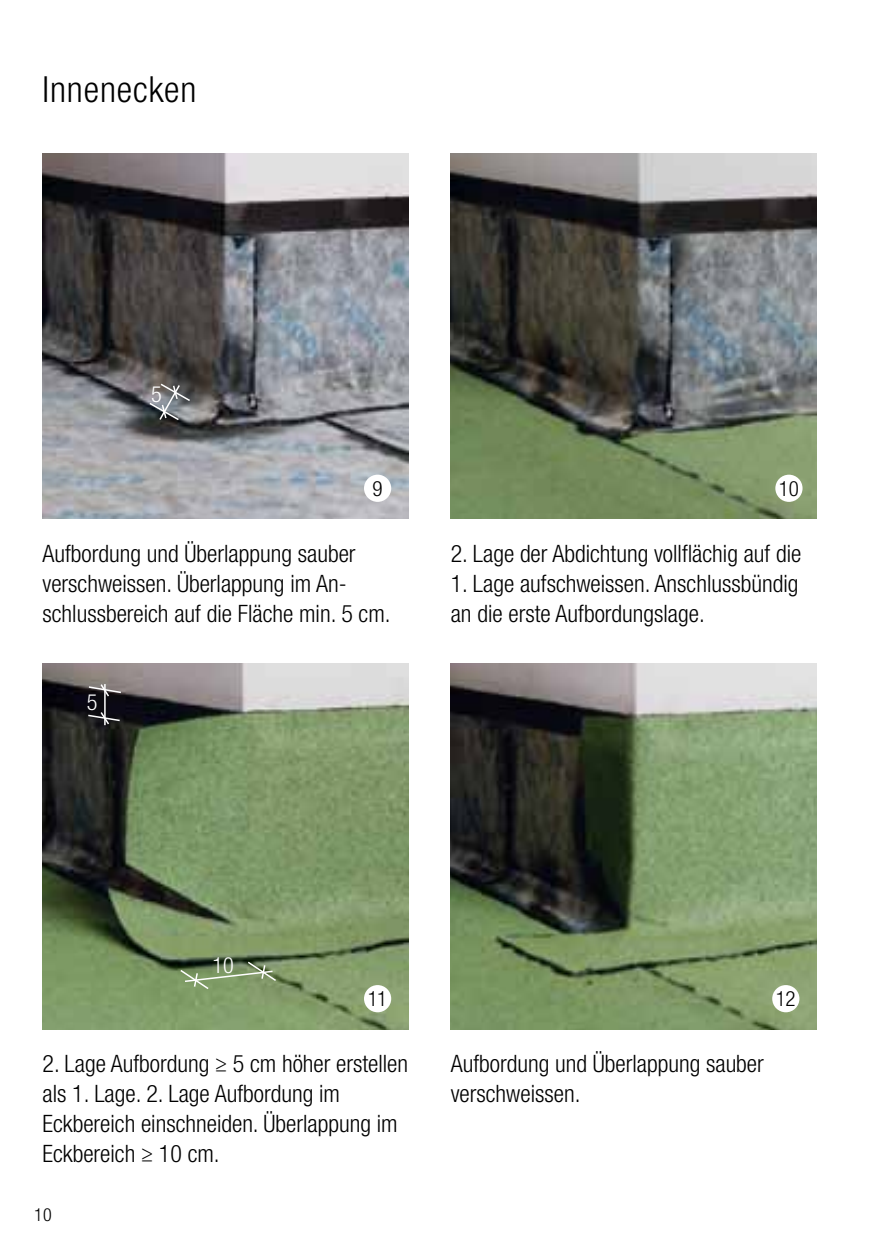
<style>
.page{position:relative;width:893px;height:1259px;background:#fff}
.page>*{position:absolute;margin:0;border:0;box-sizing:border-box;transform-origin:0 0}
.t1{font:300 condensed 36px "Helvetica Neue LT Std";letter-spacing:.025em;color:#000}
.t2{font:300 condensed 24px/30px "Helvetica Neue LT Std";color:#000}
.t3{font:300 condensed 22.2px "Helvetica Neue LT Std";color:#fff}
.t4{font:300 condensed 21px "Helvetica Neue LT Std";color:#000}
.t5{font:300 condensed 18px "Helvetica Neue LT Std";color:#000}
</style>
<div class="page">
<img style="left:43px;top:153px;width:365px;height:366px">
<img style="left:451px;top:153px;width:365px;height:366px">
<img style="left:451px;top:663px;width:365px;height:366px">
<img style="left:43px;top:663px;width:365px;height:366px">
<hr style="left:104px;top:684px;width:2px;height:41px;background:#fff">
<div style="left:364px;top:475px;width:27px;height:27px;background:#fff;border-radius:50%"></div>
<div style="left:775px;top:475px;width:27px;height:27px;background:#fff;border-radius:50%"></div>
<div style="left:364px;top:985px;width:27px;height:27px;background:#fff;border-radius:50%"></div>
<div style="left:772px;top:985px;width:27px;height:27px;background:#fff;border-radius:50%"></div>
<svg style="left:179px;top:960px;width:99px;height:30px;background:#778d65"></svg>
<svg style="left:148px;top:382px;width:44px;height:39px;background:#76797b"></svg>
<svg style="left:87px;top:682px;width:36px;height:16px"></svg>
<svg style="left:87px;top:710px;width:34px;height:16px"></svg>
<h1 class="t1" style="left:43px;top:69px;width:155px">Innenecken</h1>
<p class="t3" style="left:151px;top:381px;width:12px">5</p>
<p class="t4" style="left:373px;top:476px;width:12px">9</p>
<p class="t4" style="left:779px;top:476px;width:21px">10</p>
<p class="t2" style="left:43px;top:538px;width:350px">Aufbordung und Überlappung sauber verschweissen. Überlappung im An&shy;schlussbereich auf die Fläche min. 5 cm.</p>
<p class="t2" style="left:451px;top:538px;width:352px">2. Lage der Abdichtung vollflächig auf die</p>
<p class="t2" style="left:451px;top:568px;width:349px">1. Lage aufschweissen. Anschlussbündig an die erste Aufbordungslage.</p>
<p class="t3" style="left:87px;top:689px;width:12px">5</p>
<p class="t3" style="left:213px;top:952px;width:23px">10</p>
<p class="t4" style="left:368px;top:986px;width:21px">11</p>
<p class="t4" style="left:776px;top:986px;width:21px">12</p>
<p class="t2" style="left:43px;top:1048px;width:367px">2. Lage Aufbordung ≥ 5 cm höher erstellen als 1. Lage. 2. Lage Aufbordung im Eckbereich einschneiden. Überlappung im Eckbereich ≥ 10 cm.</p>
<p class="t5" style="left:34px;top:1204px;width:19px">10</p>
<p class="t2" style="left:451px;top:1048px;width:315px">Aufbordung und Überlappung sauber verschweissen.</p>
</div>
